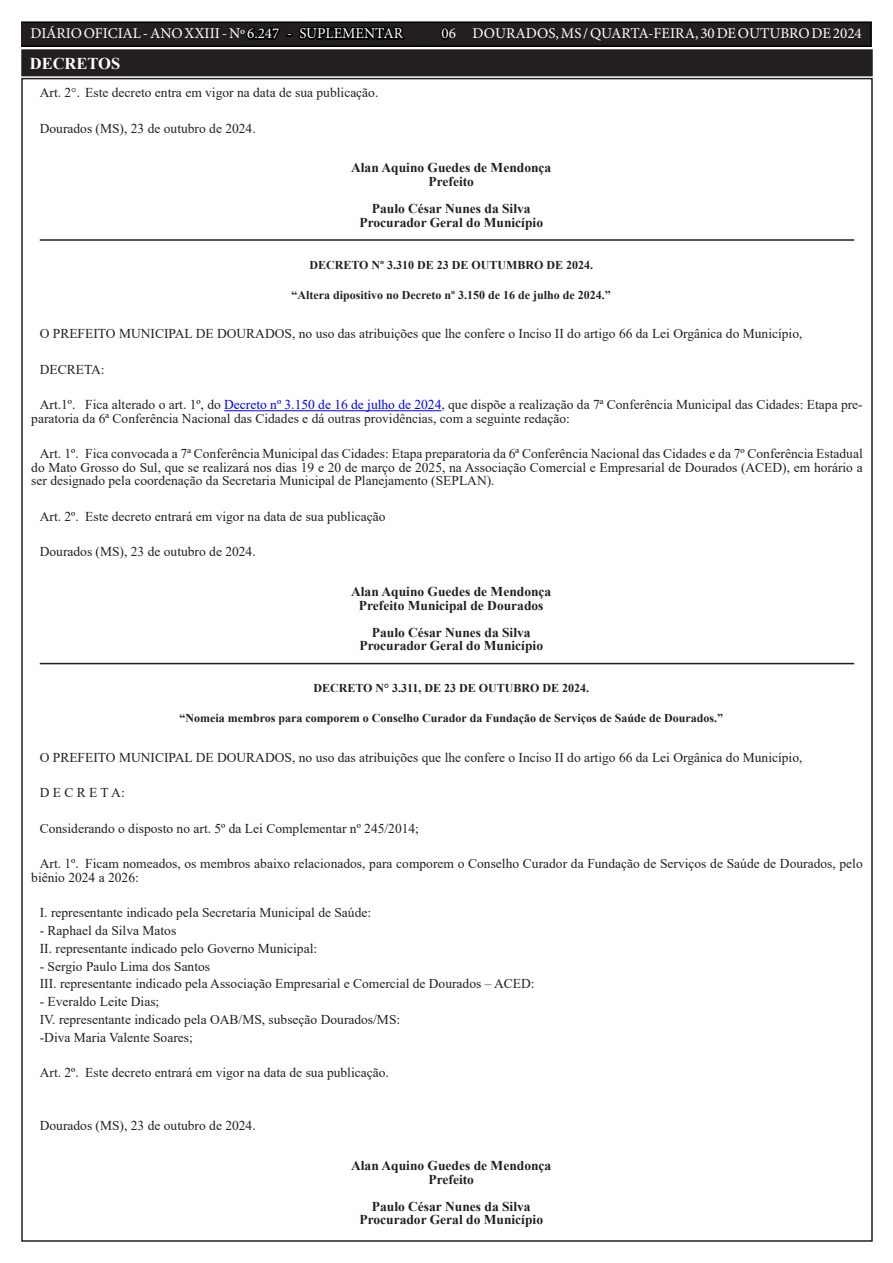
<style>
.page{position:relative;width:893px;height:1263px;background:#fff}
.page>*{position:absolute;margin:0;border:0;box-sizing:border-box;transform-origin:0 0}
.TEXTO{font:700 16.5px "Times New Roman";color:#fff}
.t1{font:15px "Minion Pro";color:#fff}
.TEXTO-2{font:13.5px/13.5px "Times New Roman";color:#231f20}
.ASSINATURA{font:700 13.5px "Times New Roman";color:#231f20}
.TITULO{font:700 12px "Times New Roman";color:#231f20}
.s1{color:#000}
.s2{color:#00f}
</style>
<div class="page">
<div style="left:21px;top:22px;width:850px;height:24px;background:#231f20"></div>
<div style="left:21px;top:21px;width:851px;height:26px;border:2px solid #000"></div>
<hr style="left:40px;top:239px;width:814px;height:2px;background:#231f20">
<hr style="left:224px;top:410px;width:217px;height:1px;background:#00f">
<hr style="left:40px;top:663px;width:814px;height:1px;background:#231f20">
<div style="left:23px;top:51px;width:848px;height:23px;background:#231f20"></div>
<div style="left:21px;top:49px;width:852px;height:27px;border:4px solid #231f20"></div>
<p class="t1" style="left:31px;top:24px;width:374px">DIÁRIO OFICIAL - ANO XXIII - Nº <span class="s1">6.247 - SUPLEMENTAR</span></p>
<p class="t1" style="left:441px;top:24px;width:422px"><span class="s1">0</span>6 DOURADOS, MS / QUARTA-FEIRA, 30 DE OUTUBRO DE 2024</p>
<p class="TEXTO" style="left:30px;top:52px;width:92px">DECRETOS</p>
<p class="TEXTO-2" style="left:40px;top:86px;width:340px">Art. 2°. Este decreto entra em vigor na data de sua publicação.</p>
<p class="TEXTO-2" style="left:40px;top:121px;width:217px">Dourados (MS), 23 de outubro de 2024.</p>
<p class="ASSINATURA" style="left:351px;top:158px;width:202px">Alan Aquino Guedes de Mendonça</p>
<p class="ASSINATURA" style="left:428px;top:172px;width:47px">Prefeito</p>
<p class="ASSINATURA" style="left:372px;top:199px;width:160px">Paulo César Nunes da Silva</p>
<p class="ASSINATURA" style="left:359px;top:212px;width:185px">Procurador Geral do Município</p>
<p class="TITULO" style="left:309px;top:256px;width:285px">DECRETO Nº 3.310 DE 23 DE OUTUMBRO DE 2024.</p>
<p class="TITULO" style="left:292px;top:286px;width:321px">“Altera dipositivo no Decreto nº 3.150 de 16 de julho de 2024.”</p>
<p class="TEXTO-2" style="left:40px;top:327px;width:764px">O PREFEITO MUNICIPAL DE DOURADOS, no uso das atribuições que lhe confere o Inciso II do artigo 66 da Lei Orgânica do Município,</p>
<p class="TEXTO-2" style="left:40px;top:362px;width:66px">DECRETA:</p>
<p class="TEXTO-2" style="left:31px;top:398px;width:833px;text-indent:9px">Art.1º. Fica alterado o art. 1º, do <span class="s2">Decreto nº 3.150 de 16 de julho de 2024</span>, que dispõe a realização da 7ª Conferência Municipal das Cidades: Etapa pre&shy;paratoria da 6ª Conferência Nacional das Cidades e dá outras providências, com a seguinte redação:</p>
<p class="TEXTO-2" style="left:31px;top:447px;width:833px;text-align:justify;text-indent:9px">Art. 1º. Fica convocada a 7ª Conferência Municipal das Cidades: Etapa preparatoria da 6ª Conferência Nacional das Cidades e da 7º Conferência Estadual do Mato Grosso do Sul, que se realizará nos dias 19 e 20 de março de 2025, na Associação Comercial e Empresarial de Dourados (ACED), em horário a ser designado pela coordenação da Secretaria Municipal de Planejamento (SEPLAN).</p>
<p class="TEXTO-2" style="left:40px;top:509px;width:347px">Art. 2º. Este decreto entrará em vigor na data de sua publicação</p>
<p class="TEXTO-2" style="left:40px;top:545px;width:217px">Dourados (MS), 23 de outubro de 2024.</p>
<p class="ASSINATURA" style="left:351px;top:582px;width:202px">Alan Aquino Guedes de Mendonça</p>
<p class="ASSINATURA" style="left:359px;top:595px;width:186px">Prefeito Municipal de Dourados</p>
<p class="ASSINATURA" style="left:372px;top:622px;width:160px">Paulo César Nunes da Silva</p>
<p class="ASSINATURA" style="left:359px;top:636px;width:185px">Procurador Geral do Município</p>
<p class="TITULO" style="left:313px;top:679px;width:277px">DECRETO N° 3.311, DE 23 DE OUTUBRO DE 2024.</p>
<p class="TITULO" style="left:179px;top:709px;width:545px">“Nomeia membros para comporem o Conselho Curador da Fundação de Serviços de Saúde de Dourados.”</p>
<p class="TEXTO-2" style="left:40px;top:750px;width:764px">O PREFEITO MUNICIPAL DE DOURADOS, no uso das atribuições que lhe confere o Inciso II do artigo 66 da Lei Orgânica do Município,</p>
<p class="TEXTO-2" style="left:40px;top:786px;width:87px">D E C R E T A:</p>
<p class="TEXTO-2" style="left:40px;top:821px;width:381px">Considerando o disposto no art. 5º da Lei Complementar nº 245/2014;</p>
<p class="TEXTO-2" style="left:31px;top:857px;width:833px;text-indent:9px">Art. 1º. Ficam nomeados, os membros abaixo relacionados, para comporem o Conselho Curador da Fundação de Serviços de Saúde de Dourados, pelo biênio 2024 a 2026:</p>
<p class="TEXTO-2" style="left:40px;top:906px;width:333px">I. representante indicado pela Secretaria Municipal de Saúde:</p>
<p class="TEXTO-2" style="left:40px;top:923px;width:138px">- Raphael da Silva Matos</p>
<p class="TEXTO-2" style="left:40px;top:941px;width:279px">II. representante indicado pelo Governo Municipal:</p>
<p class="TEXTO-2" style="left:40px;top:959px;width:172px">- Sergio Paulo Lima dos Santos</p>
<p class="TEXTO-2" style="left:40px;top:977px;width:496px">III. representante indicado pela Associação Empresarial e Comercial de Dourados – ACED:</p>
<p class="TEXTO-2" style="left:40px;top:994px;width:121px">- Everaldo Leite Dias;</p>
<p class="TEXTO-2" style="left:40px;top:1012px;width:362px">IV. representante indicado pela OAB/MS, subseção Dourados/MS:</p>
<p class="TEXTO-2" style="left:40px;top:1030px;width:155px">-Diva Maria Valente Soares;</p>
<p class="TEXTO-2" style="left:40px;top:1065px;width:351px">Art. 2º. Este decreto entrará em vigor na data de sua publicação.</p>
<p class="TEXTO-2" style="left:40px;top:1119px;width:217px">Dourados (MS), 23 de outubro de 2024.</p>
<p class="ASSINATURA" style="left:351px;top:1156px;width:202px">Alan Aquino Guedes de Mendonça</p>
<p class="ASSINATURA" style="left:428px;top:1169px;width:47px">Prefeito</p>
<p class="ASSINATURA" style="left:372px;top:1196px;width:160px">Paulo César Nunes da Silva</p>
<p class="ASSINATURA" style="left:359px;top:1210px;width:185px">Procurador Geral do Município</p>
</div>
